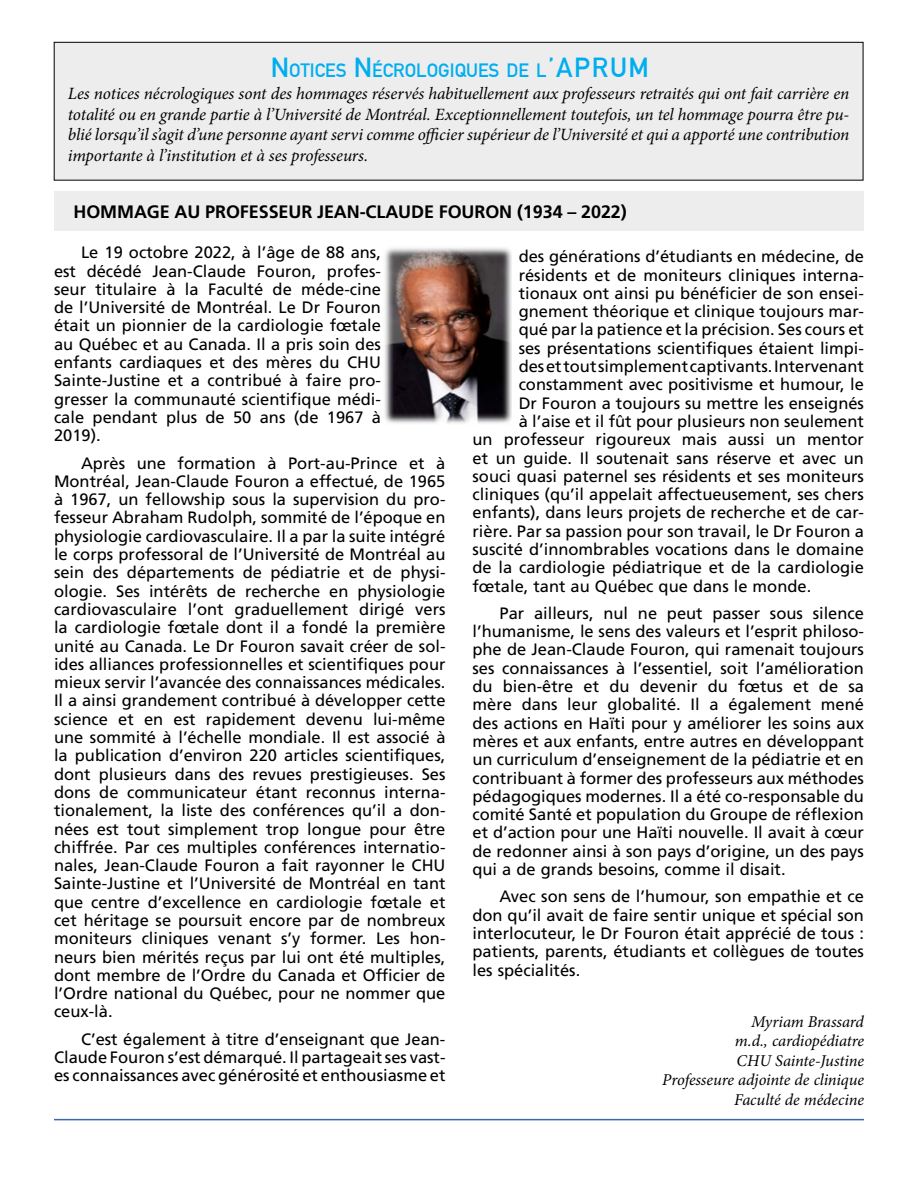
<style>
.page{position:relative;width:918px;height:1188px;background:#fff}
.page>*{position:absolute;margin:0;border:0;box-sizing:border-box;transform-origin:0 0}
.t1{font:700 18.9px "DIN Alternate";color:#00aeef}
.t2{font:700 18px "Frutiger";letter-spacing:-.005em;color:#000}
.t3{font:italic 17.25px/20.7px "Minion Pro";letter-spacing:-.01em;color:#000;text-align:justify}
.t4{font:16.5px/18.3px "Frutiger";color:#000;text-align:justify}
.t5{font:italic 16.5px/19.5px "Minion Pro";letter-spacing:-.01em;color:#000;text-align:right}
.s1{font-size:27px}
</style>
<div class="page">
<hr style="left:54px;top:1119px;width:810px;height:1px;background:#3c65af">
<div style="left:54px;top:42px;width:809px;height:138px;background:#ededee"></div>
<div style="left:54px;top:42px;width:809px;height:138px;border:1px solid #000"></div>
<div style="left:54px;top:191px;width:810px;height:40px;background:#ededee"></div>
<img style="left:384px;top:248px;width:128px;height:176px">
<p class="t1" style="left:271px;top:55px;width:380px"><span class="s1">N</span>OTICES <span class="s1">N</span>ÉCROLOGIQUES DE L<span class="s1">’APRU M</span></p>
<p class="t3" style="left:68px;top:83px;width:783px">Les notices nécrologiques sont des hommages réservés habituellement aux professeurs retraités qui ont fait carrière en totalité ou en grande partie à l’Université de Montréal. Exceptionnellement toutefois, un tel hommage pourra être pu&shy;blié lorsqu’il s’agit d’une personne ayant servi comme officier supérieur de l’Université et qui a apporté une contribution importante à l’institution et à ses professeurs.</p>
<p class="t2" style="left:74px;top:201px;width:555px">HOMMAGE AU PROFESSEUR JEAN-CLAUDE FOURON (1934 – 2022)</p>
<p class="t4" style="left:519px;top:247px;width:347px">des générations d’étudiants en médecine, de</p>
<p class="t4" style="left:519px;top:265px;width:347px">résidents et de moniteurs cliniques interna-</p>
<p class="t4" style="left:519px;top:284px;width:347px">tionaux ont ainsi pu bénéficier de son ensei-</p>
<p class="t4" style="left:519px;top:302px;width:347px">gnement théorique et clinique toujours mar-</p>
<p class="t4" style="left:519px;top:320px;width:347px">qué par la patience et la précision. Ses cours et</p>
<p class="t4" style="left:519px;top:339px;width:347px">ses présentations scientifiques étaient limpi-</p>
<p class="t4" style="left:519px;top:357px;width:347px">des et tout simplement captivants. Intervenant</p>
<p class="t4" style="left:519px;top:375px;width:347px">constamment avec positivisme et humour, le</p>
<p class="t4" style="left:519px;top:394px;width:347px">Dr Fouron a toujours su mettre les enseignés</p>
<p class="t4" style="left:519px;top:412px;width:347px">à l’aise et il fût pour plusieurs non seulement</p>
<p class="t4" style="left:473px;top:430px;width:393px">un professeur rigoureux mais aussi un mentor</p>
<p class="t4" style="left:473px;top:448px;width:393px">et un guide. Il soutenait sans réserve et avec un</p>
<p class="t4" style="left:473px;top:467px;width:393px">souci quasi paternel ses résidents et ses moniteurs</p>
<p class="t4" style="left:473px;top:485px;width:393px">cliniques (qu’il appelait affectueusement, ses chers</p>
<p class="t4" style="left:473px;top:503px;width:393px">enfants), dans leurs projets de recherche et de car-</p>
<p class="t4" style="left:473px;top:522px;width:393px">rière. Par sa passion pour son travail, le Dr Fouron a</p>
<p class="t4" style="left:473px;top:540px;width:393px">suscité d’innombrables vocations dans le domaine</p>
<p class="t4" style="left:473px;top:558px;width:393px">de la cardiologie pédiatrique et de la cardiologie</p>
<p class="t4" style="left:473px;top:577px;width:340px">fœtale, tant au Québec que dans le monde.</p>
<p class="t4" style="left:473px;top:604px;width:393px;text-indent:27px">Par ailleurs, nul ne peut passer sous silence l’humanisme, le sens des valeurs et l’esprit philoso&shy;phe de Jean-Claude Fouron, qui ramenait toujours ses connaissances à l’essentiel, soit l’amélioration du bien-être et du devenir du fœtus et de sa mère dans leur globalité. Il a également mené des actions en Haïti pour y améliorer les soins aux mères et aux enfants, entre autres en développant un curriculum d’enseignement de la pédiatrie et en contribuant à former des professeurs aux méthodes pédagogiques modernes. Il a été co-responsable du comité Santé et population du Groupe de réflexion et d’action pour une Haïti nouvelle. Il avait à cœur de redonner ainsi à son pays d’origine, un des pays qui a de grands besoins, comme il disait.</p>
<p class="t4" style="left:473px;top:887px;width:393px;text-indent:27px">Avec son sens de l’humour, son empathie et ce don qu’il avait de faire sentir unique et spécial son interlocuteur, le Dr Fouron était apprécié de tous : patients, parents, étudiants et collègues de toutes les spécialités.</p>
<p class="t5" style="left:662px;top:1012px;width:203px">Myriam Brassard<br>m.d., cardiopédiatre<br>CHU Sainte-Justine<br>Professeure adjointe de clinique<br>Faculté de médecine</p>
<p class="t4" style="left:54px;top:243px;width:329px;text-indent:27px">Le 19 octobre 2022, à l’âge de 88 ans, est décédé Jean-Claude Fouron, profes&shy;seur titulaire à la Faculté de méde-cine de l’Université de Montréal. Le Dr Fouron était un pionnier de la cardiologie fœtale au Québec et au Canada. Il a pris soin des enfants cardiaques et des mères du CHU Sainte-Justine et a contribué à faire pro&shy;gresser la communauté scientifique médi&shy;cale pendant plus de 50 ans (de 1967 à 2019).</p>
<p class="t4" style="left:54px;top:454px;width:393px;text-indent:27px">Après une formation à Port-au-Prince et à Montréal, Jean-Claude Fouron a effectué, de 1965 à 1967, un fellowship sous la supervision du pro&shy;fesseur Abraham Rudolph, sommité de l’époque en physiologie cardiovasculaire. Il a par la suite intégré le corps professoral de l’Université de Montréal au sein des départements de pédiatrie et de physi&shy;ologie. Ses intérêts de recherche en physiologie cardiovasculaire l’ont graduellement dirigé vers la cardiologie fœtale dont il a fondé la première unité au Canada. Le Dr Fouron savait créer de sol&shy;ides alliances professionnelles et scientifiques pour mieux servir l’avancée des connaissances médicales.<br>Il a ainsi grandement contribué à développer cette science et en est rapidement devenu lui-même une sommité à l’échelle mondiale. Il est associé à la publication d’environ 220 articles scientifiques, dont plusieurs dans des revues prestigieuses. Ses dons de communicateur étant reconnus interna&shy;tionalement, la liste des conférences qu’il a don&shy;nées est tout simplement trop longue pour être chiffrée. Par ces multiples conférences internatio&shy;nales, Jean-Claude Fouron a fait rayonner le CHU Sainte-Justine et l’Université de Montréal en tant que centre d’excellence en cardiologie fœtale et cet héritage se poursuit encore par de nombreux moniteurs cliniques venant s’y former. Les hon&shy;neurs bien mérités reçus par lui ont été multiples, dont membre de l’Ordre du Canada et Officier de l’Ordre national du Québec, pour ne nommer que ceux-là.</p>
<p class="t4" style="left:54px;top:1030px;width:393px;text-indent:27px">C’est également à titre d’enseignant que Jean-Claude Fouron s’est démarqué. Il partageait ses vast&shy;es connaissances avec générosité et enthousiasme et</p>
</div>
